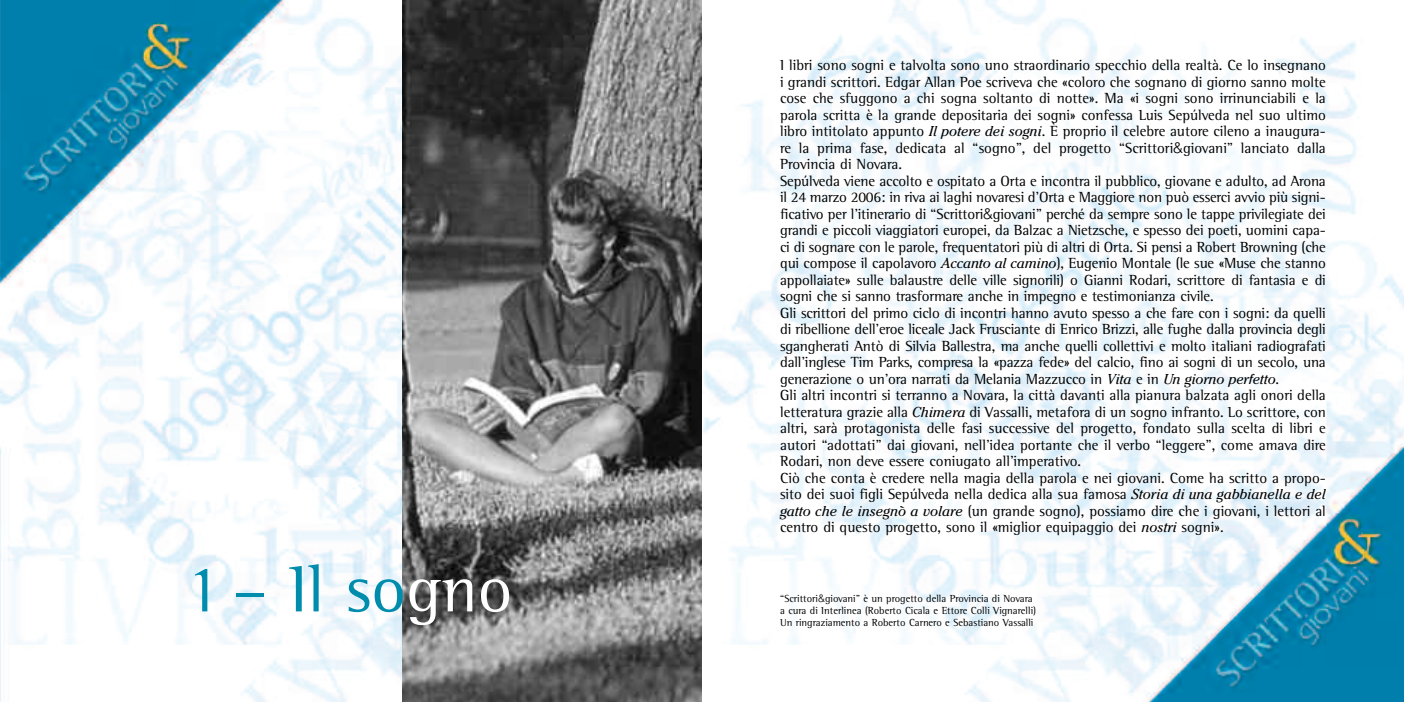
<style>
.page{position:relative;width:1404px;height:702px;background:#fff}
.page>*{position:absolute;margin:0;border:0;box-sizing:border-box;transform-origin:0 0}
.t1{font:67.5px "Rotis Semi Serif";color:#008cad}
.t2{font:15px/16.5px "Rotis Semi Serif";letter-spacing:-.01em;color:#000}
.t3{font:10.5px/12px "Rotis Semi Serif";color:#000}
.s1{color:#fff}
.s2{font-family:"Cheltenham";font-style:italic;font-size:14.25px}
.s3{font-family:"Helvetica";font-weight:300}
</style>
<div class="page">
<img style="left:0;top:0;width:1403px;height:702px">
<img style="left:403px;top:0;width:298px;height:702px">
<h1 class="t1" style="left:185px;top:566px;width:328px">1 – Il so<span class="s1">gno</span></h1>
<p class="t2" style="left:780px;top:58px;width:547px">I libri sono sogni e talvolta sono uno straordinario specchio della realtà. Ce lo insegnano i grandi scrittori. Edgar Allan Poe scriveva che «coloro che sognano di giorno sanno molte cose che sfuggono a chi sogna soltanto di notte». Ma «i sogni sono irrinunciabili e la parola scritta è la grande depositaria dei sogni» confessa Luis Sepúlveda nel suo ultimo libro intitolato appunto <span class="s2">Il potere dei sogni</span>. È proprio il celebre autore cileno a inaugura&shy;re la prima fase, dedicata al “sogno”, del progetto “Scrittori<span class="s3">&amp;</span>giovani” lanciato dalla Provincia di Novara.<br>Sepúlveda viene accolto e ospitato a Orta e incontra il pubblico, giovane e adulto, ad Arona il 24 marzo 2006: in riva ai laghi novaresi d’Orta e Maggiore non può esserci avvio più signi&shy;ficativo per l’itinerario di “Scrittori<span class="s3">&amp;</span>giovani” perché da sempre sono le tappe privilegiate dei grandi e piccoli viaggiatori europei, da Balzac a Nietzsche, e spesso dei poeti, uomini capa&shy;ci di sognare con le parole, frequentatori più di altri di Orta. Si pensi a Robert Browning (che qui compose il capolavoro <span class="s2">Accanto al camino</span>), Eugenio Montale (le sue «Muse che stanno appollaiate» sulle balaustre delle ville signorili) o Gianni Rodari, scrittore di fantasia e di sogni che si sanno trasformare anche in impegno e testimonianza civile.<br>Gli scrittori del primo ciclo di incontri hanno avuto spesso a che fare con i sogni: da quelli di ribellione dell’eroe liceale Jack Frusciante di Enrico Brizzi, alle fughe dalla provincia degli sgangherati Antò di Silvia Ballestra, ma anche quelli collettivi e molto italiani radiografati dall’inglese Tim Parks, compresa la «pazza fede» del calcio, fino ai sogni di un secolo, una generazione o un’ora narrati da Melania Mazzucco in <span class="s2">Vita</span> e in <span class="s2">Un giorno perfetto</span>.<br>Gli altri incontri si terranno a Novara, la città davanti alla pianura balzata agli onori della letteratura grazie alla <span class="s2">Chimera</span> di Vassalli, metafora di un sogno infranto. Lo scrittore, con altri, sarà protagonista delle fasi successive del progetto, fondato sulla scelta di libri e autori “adottati” dai giovani, nell’idea portante che il verbo “leggere”, come amava dire Rodari, non deve essere coniugato all’imperativo.<br>Ciò che conta è credere nella magia della parola e nei giovani. Come ha scritto a propo&shy;sito dei suoi figli Sepúlveda nella dedica alla sua famosa <span class="s2">Storia di una gabbianella e del gatto che le insegnò a volare</span> (un grande sogno), possiamo dire che i giovani, i lettori al centro di questo progetto, sono il «miglior equipaggio dei <span class="s2">nostri</span> sogni».</p>
<p class="t3" style="left:780px;top:593px;width:257px">“Scrittori<span class="s3">&amp;</span>giovani” è un progetto della Provincia di Novara a cura di Interlinea (Roberto Cicala e Ettore Colli Vignarelli)</p>
<p class="t3" style="left:780px;top:617px;width:255px">Un ringraziamento a Roberto Carnero e Sebastiano Vassalli</p>
</div>
